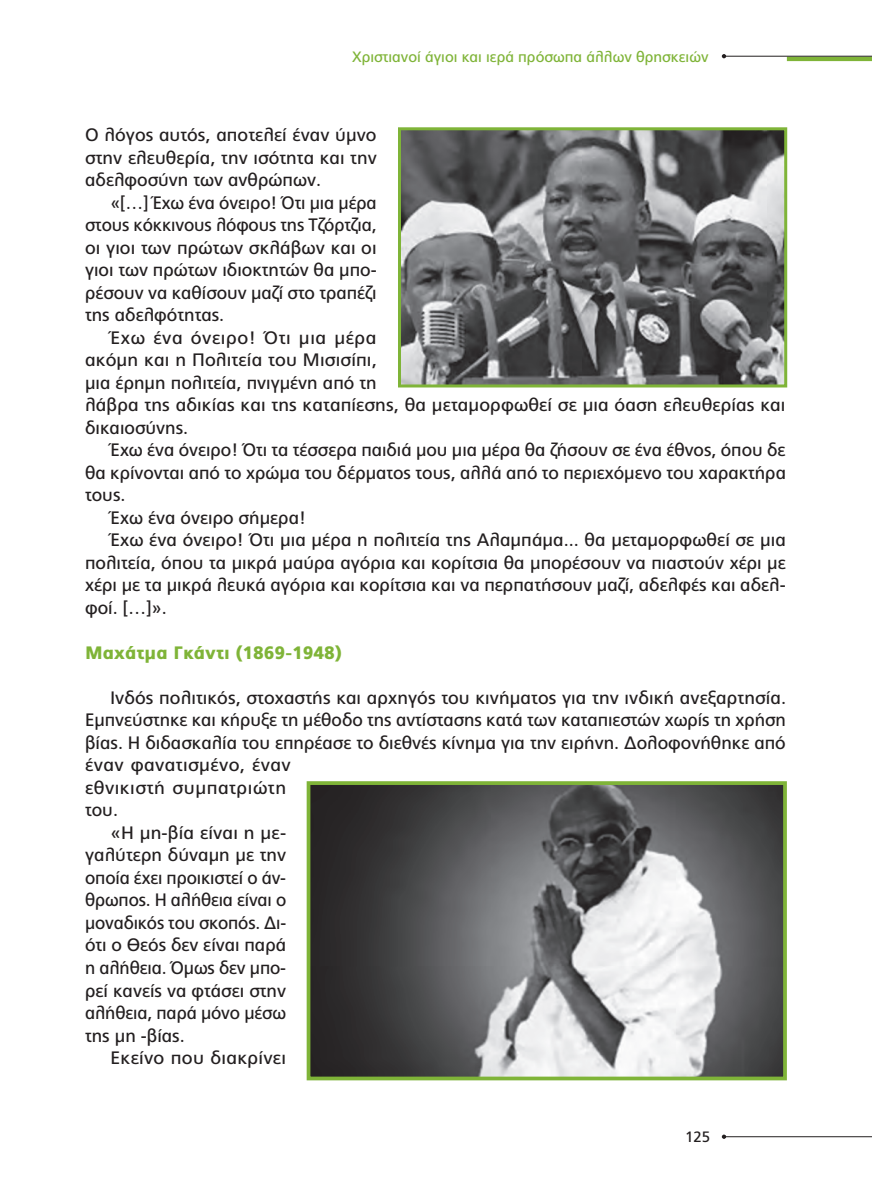
<style>
.page{position:relative;width:872px;height:1191px;background:#fff}
.page>*{position:absolute;margin:0;border:0;box-sizing:border-box;transform-origin:0 0}
.keimeno{font:18px/22.5px "PF Catalog";color:#231f20;text-align:justify}
.keimeno-2{font:900 18px "PF Catalog";color:#7fb438}
.t1{font:15px "PF Catalog";color:#7fb438}
.t2{font:15px "PF Catalog";color:#231f20}
</style>
<div class="page">
<hr style="left:787px;top:57px;width:85px;height:4px;background:#7fb438">
<hr style="left:724px;top:1136px;width:148px;height:1px;background:#231f20">
<hr style="left:724px;top:56px;width:148px;height:1px;background:#231f20">
<svg style="left:722px;top:1134px;width:4px;height:5px"></svg>
<svg style="left:722px;top:54px;width:4px;height:4px"></svg>
<img style="left:402px;top:131px;width:381px;height:252px">
<div style="left:398px;top:127px;width:389px;height:260px;border:3px solid #7fb438"></div>
<img style="left:312px;top:786px;width:470px;height:289px">
<div style="left:307px;top:781px;width:480px;height:299px;border:4px solid #7fb438"></div>
<p class="t1" style="left:352px;top:48px;width:358px">Χριστιανοί άγιοι και ιερά πρόσωπα άλλων θρησκειών</p>
<p class="keimeno" style="left:85px;top:124px;width:293px">Ο λόγος αυτός, αποτελεί έναν ύμνο στην ελευθερία, την ισότητα και την αδελφοσύνη των ανθρώπων.</p>
<p class="keimeno" style="left:85px;top:191px;width:293px;text-indent:26px">«[…] Έχω ένα όνειρο! Ότι μια μέρα στους κόκκινους λόφους της Τζόρτζια, οι γιοι των πρώτων σκλάβων και οι γιοι των πρώτων ιδιοκτητών θα μπο&shy;ρέσουν να καθίσουν μαζί στο τραπέζι της αδελφότητας.</p>
<p class="keimeno" style="left:85px;top:326px;width:702px;text-align:left;text-indent:26px">Έχω ένα όνειρο! Ότι μια μέρα<br>ακόμη και η Πολιτεία του Μισισίπι,<br>μια έρημη πολιτεία, πνιγμένη από τη<br>λάβρα της αδικίας και της καταπίεσης, θα μεταμορφωθεί σε μια όαση ελευθερίας και δικαιοσύνης.</p>
<p class="keimeno" style="left:85px;top:439px;width:702px;text-indent:26px">Έχω ένα όνειρο! Ότι τα τέσσερα παιδιά μου μια μέρα θα ζήσουν σε ένα έθνος, όπου δε θα κρίνονται από το χρώμα του δέρματος τους, αλλά από το περιεχόμενο του χαρακτήρα τους.</p>
<p class="keimeno" style="left:111px;top:506px;width:197px">Έχω ένα όνειρο σήμερα!</p>
<p class="keimeno" style="left:85px;top:529px;width:702px;text-indent:26px">Έχω ένα όνειρο! Ότι μια μέρα η πολιτεία της Αλαμπάμα... θα μεταμορφωθεί σε μια πολιτεία, όπου τα μικρά μαύρα αγόρια και κορίτσια θα μπορέσουν να πιαστούν χέρι με χέρι με τα μικρά λευκά αγόρια και κορίτσια και να περπατήσουν μαζί, αδελφές και αδελ&shy;φοί. […]».</p>
<p class="keimeno-2" style="left:85px;top:642px;width:258px">Μαχάτμα Γκάντι (1869-1948)</p>
<p class="keimeno" style="left:85px;top:686px;width:702px;text-align:left;text-indent:26px">Ινδός πολιτικός, στοχαστής και αρχηγός του κινήματος για την ινδική ανεξαρτησία.<br>Εμπνεύστηκε και κήρυξε τη μέθοδο της αντίστασης κατά των καταπιεστών χωρίς τη χρήση βίας. Η διδασκαλία του επηρέασε το διεθνές κίνημα για την ειρήνη. Δολοφονήθηκε από έναν φανατισμένο, έναν<br>εθνικιστή συμπατριώτη<br>του.</p>
<p class="keimeno" style="left:85px;top:821px;width:203px;text-indent:26px">«Η μη-βία είναι η με&shy;γαλύτερη δύναμη με την οποία έχει προικιστεί ο άν&shy;θρωπος. Η αλήθεια είναι ο μοναδικός του σκοπός. Δι&shy;ότι ο Θεός δεν είναι παρά η αλήθεια. Όμως δεν μπο&shy;ρεί κανείς να φτάσει στην αλήθεια, παρά μόνο μέσω της μη -βίας.</p>
<p class="keimeno" style="left:111px;top:1046px;width:177px">Εκείνο που διακρίνει</p>
<p class="t2" style="left:685px;top:1128px;width:27px">125</p>
</div>
